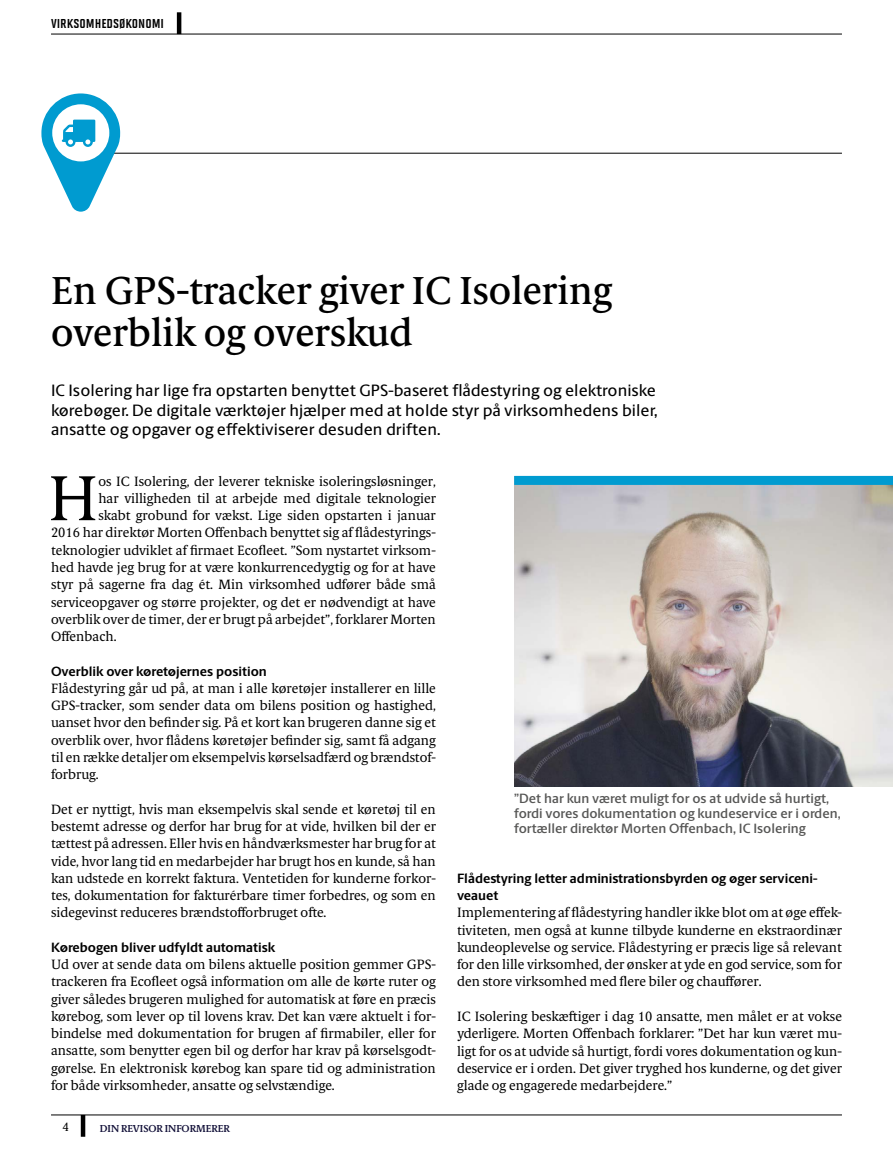
<style>
.page{position:relative;width:893px;height:1149px;background:#fff}
.page>*{position:absolute;margin:0;border:0;box-sizing:border-box;transform-origin:0 0}
.t1{font:63.45px "Berling Serif Text";color:#000}
.t2{font:500 39px/42px "Berling Serif Text";color:#000}
.t3{font:500 16.5px/19.5px "Berling Sans";color:#000;text-align:justify}
.t4{font:15px "Solano Gothic MVB Bd SC";color:#000}
.t5{font:13.5px/17.2px "Berling Serif Text";color:#000;text-align:justify}
.t6{font:600 13.5px/15px "Berling Sans";color:#575756}
.t7{font:700 13.5px/17.2px "Berling Sans";color:#000}
.t8{font:12px "Berling Serif Text";color:#000}
.t9{font:600 10.2px "Berling Serif Text";letter-spacing:-.01em;color:#131139}
</style>
<div class="page">
<hr style="left:81px;top:1114px;width:4px;height:22px;background:#000">
<hr style="left:51px;top:1114px;width:791px;height:1px;background:#000">
<img style="left:514px;top:485px;width:378px;height:301px">
<hr style="left:51px;top:153px;width:791px;height:1px;background:#000">
<hr style="left:51px;top:34px;width:791px;height:1px;background:#000">
<hr style="left:177px;top:12px;width:4px;height:22px;background:#000">
<div style="left:514px;top:476px;width:378px;height:9px;background:#009bd0"></div>
<svg style="left:41px;top:93px;width:79px;height:118px"></svg>
<p class="t4" style="left:51px;top:15px;width:115px">VIRKSOMHEDSØKONOMI</p>
<h2 class="t2" style="left:51px;top:269px;width:563px">En GPS-tracker giver IC Isolering overblik og overskud</h2>
<p class="t3" style="left:51px;top:381px;width:608px">IC Isolering har lige fra opstarten benyttet GPS-baseret flådestyring og elektroniske kørebøger. De digitale værktøjer hjælper med at holde styr på virksomhedens biler, ansatte og opgaver og effektiviserer desuden driften.</p>
<h1 class="t1" style="left:48px;top:459px;width:52px">H</h1>
<p class="t5" style="left:98px;top:472px;width:339px">os IC Isolering, der leverer tekniske isoleringsløsninger,</p>
<p class="t5" style="left:98px;top:489px;width:339px">har villigheden til at arbejde med digitale teknologier</p>
<p class="t5" style="left:98px;top:506px;width:339px">skabt grobund for vækst. Lige siden opstarten i januar</p>
<p class="t5" style="left:51px;top:524px;width:386px">2016 har direktør Morten Offenbach benyttet sig af flådestyrings-</p>
<p class="t5" style="left:51px;top:541px;width:386px">teknologier udviklet af firmaet Ecofleet. ”Som nystartet virksom-</p>
<p class="t5" style="left:51px;top:558px;width:386px">hed havde jeg brug for at være konkurrencedygtig og for at have</p>
<p class="t5" style="left:51px;top:575px;width:386px">styr på sagerne fra dag ét. Min virksomhed udfører både små</p>
<p class="t5" style="left:51px;top:593px;width:386px">serviceopgaver og større projekter, og det er nødvendigt at have</p>
<p class="t5" style="left:51px;top:610px;width:386px">overblik over de timer, der er brugt på arbejdet”, forklarer Morten</p>
<p class="t5" style="left:51px;top:627px;width:67px">Offenbach.</p>
<p class="t7" style="left:51px;top:662px;width:217px">Overblik over køretøjernes position</p>
<p class="t5" style="left:51px;top:679px;width:386px">Flådestyring går ud på, at man i alle køretøjer installerer en lille GPS-tracker, som sender data om bilens position og hastighed, uanset hvor den befinder sig. På et kort kan brugeren danne sig et overblik over, hvor flådens køretøjer befinder sig, samt få adgang til en række detaljer om eksempelvis kørselsadfærd og brændstof&shy;forbrug.</p>
<p class="t5" style="left:51px;top:800px;width:386px">Det er nyttigt, hvis man eksempelvis skal sende et køretøj til en bestemt adresse og derfor har brug for at vide, hvilken bil der er tættest på adressen. Eller hvis en håndværksmester har brug for at vide, hvor lang tid en medarbejder har brugt hos en kunde, så han kan udstede en korrekt faktura. Ventetiden for kunderne forkor&shy;tes, dokumentation for fakturérbare timer forbedres, og som en sidegevinst reduceres brændstofforbruget ofte.</p>
<p class="t7" style="left:51px;top:938px;width:226px">Kørebogen bliver udfyldt automatisk</p>
<p class="t5" style="left:51px;top:955px;width:386px">Ud over at sende data om bilens aktuelle position gemmer GPS&shy;trackeren fra Ecofleet også information om alle de kørte ruter og giver således brugeren mulighed for automatisk at føre en præcis kørebog, som lever op til lovens krav. Det kan være aktuelt i for&shy;bindelse med dokumentation for brugen af firmabiler, eller for ansatte, som benytter egen bil og derfor har krav på kørselsgodt&shy;gørelse. En elektronisk kørebog kan spare tid og administration for både virksomheder, ansatte og selvstændige.</p>
<p class="t6" style="left:514px;top:790px;width:328px">”Det har kun været muligt for os at udvide så hurtigt, fordi vores dokumentation og kundeservice er i orden, fortæller direktør Morten Offenbach, IC Isolering</p>
<p class="t7" style="left:457px;top:869px;width:362px">Flådestyring letter administrationsbyrden og øger serviceni&shy;veauet</p>
<p class="t5" style="left:457px;top:903px;width:386px">Implementering af flådestyring handler ikke blot om at øge effek&shy;tiviteten, men også at kunne tilbyde kunderne en ekstraordinær kundeoplevelse og service. Flådestyring er præcis lige så relevant for den lille virksomhed, der ønsker at yde en god service, som for den store virksomhed med flere biler og chauffører.</p>
<p class="t5" style="left:457px;top:1007px;width:386px">IC Isolering beskæftiger i dag 10 ansatte, men målet er at vokse yderligere. Morten Offenbach forklarer: ”Det har kun været mu&shy;ligt for os at udvide så hurtigt, fordi vores dokumentation og kun&shy;deservice er i orden. Det giver tryghed hos kunderne, og det giver glade og engagerede medarbejdere.”</p>
<p class="t8" style="left:63px;top:1119px;width:8px">4</p>
<p class="t9" style="left:100px;top:1121px;width:132px">DIN REVISOR INFORMERER</p>
</div>
